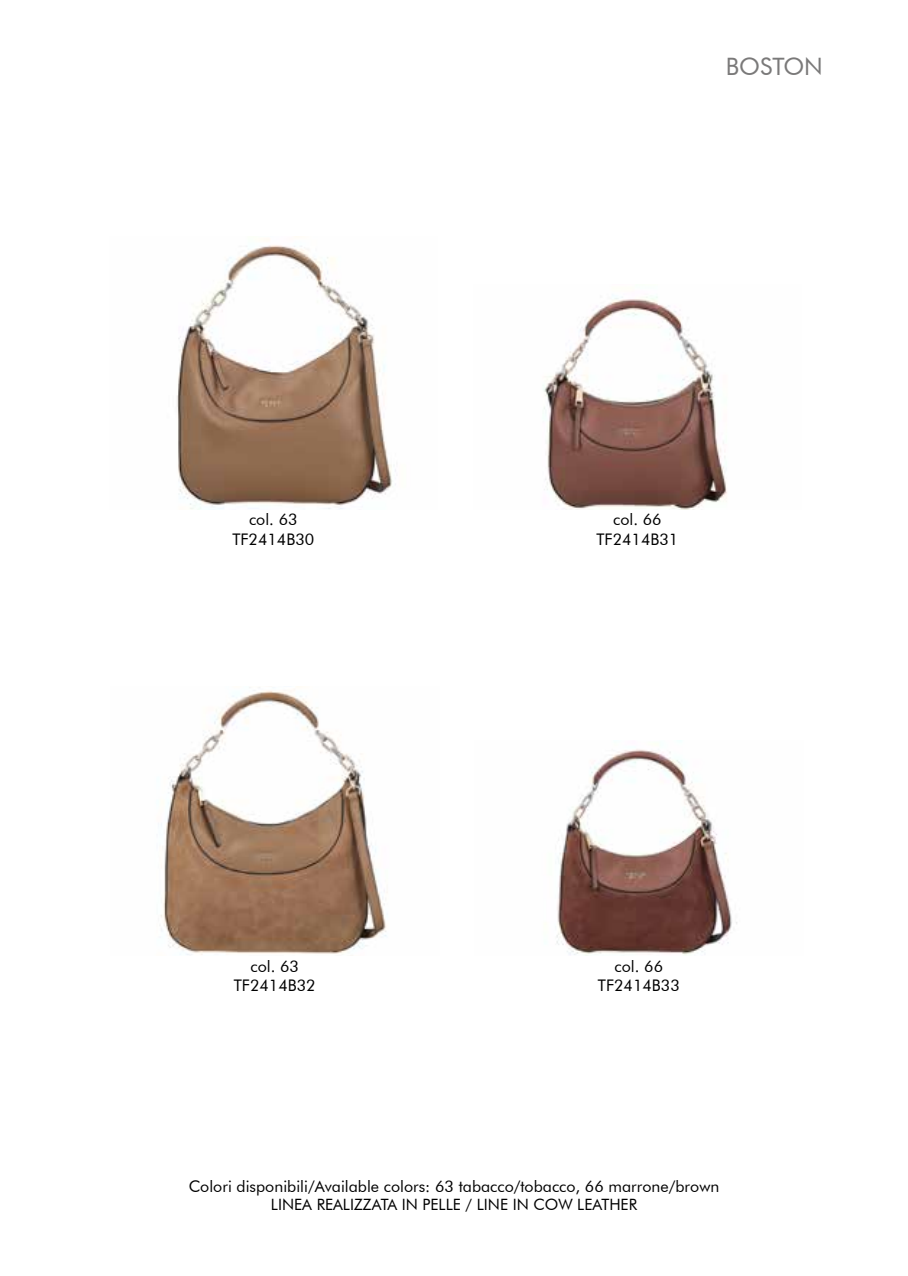
<style>
.page{position:relative;width:908px;height:1276px;background:#fff}
.page>*{position:absolute;margin:0;border:0;box-sizing:border-box;transform-origin:0 0}
.t1{font:24px "Futura BT";color:#7a7979}
.t2{font:16px/19.2px "Futura BT";color:#000;text-align:center}
.t3{font:15.6px "Futura BT";color:#000}
</style>
<div class="page">
<img style="left:177px;top:239px;width:219px;height:271px">
<img style="left:543px;top:295px;width:184px;height:215px">
<img style="left:160px;top:686px;width:228px;height:269px">
<img style="left:556px;top:740px;width:181px;height:215px">
<h1 class="t1" style="left:725px;top:52px;width:99px">BOSTON</h1>
<p class="t2" style="left:232px;top:510px;width:83px">col. 63<br>TF2414B30</p>
<p class="t2" style="left:596px;top:510px;width:83px">col. 66<br>TF2414B31</p>
<p class="t2" style="left:234px;top:956px;width:83px">col. 63<br>TF2414B32</p>
<p class="t2" style="left:597px;top:956px;width:83px">col. 66<br>TF2414B33</p>
<p class="t2" style="left:188px;top:1176px;width:532px">Colori disponibili/Available colors: 63 tabacco/tobacco, 66 marrone/brown</p>
<p class="t3" style="left:271px;top:1194px;width:367px">LINEA REALIZZATA IN PELLE / LINE IN COW LEATHER</p>
</div>
